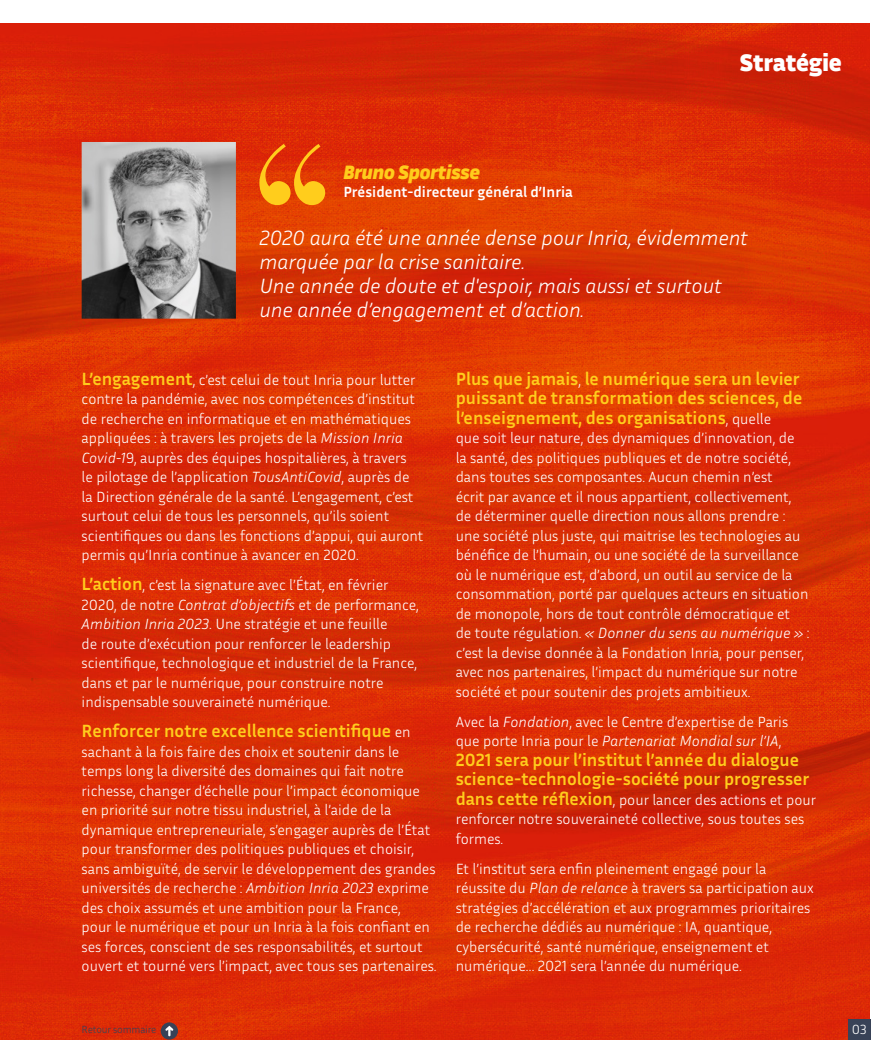
<style>
.page{position:relative;width:893px;height:1063px;background:#fff}
.page>*{position:absolute;margin:0;border:0;box-sizing:border-box;transform-origin:0 0}
.t1{font:800 24px "Inria Sans";letter-spacing:.01em;color:#fff}
.t2{font:italic 300 21px/24px "Inria Sans";letter-spacing:-.01em;color:#fff}
.t3{font:italic 800 19.5px "Inria Sans";color:#ffcd1c}
.t4{font:700 18px/19.5px "Inria Sans";color:#ffcd1c}
.t5{font:300 15px/19.5px "Inria Sans";color:#fff}
.t6{font:700 15px "Inria Sans";color:#fff}
.t7{font:300 13.5px "Inria Sans";color:#fff}
.t8{font:300 10.5px "Inria Sans";letter-spacing:-.02em;color:#384257}
.s1{font-weight:700;font-size:18px;color:#ffcd1c}
.s2{font-style:italic}
.s3{font-weight:300;font-size:15px;color:#fff}
</style>
<div class="page">
<img style="left:0;top:23px;width:870px;height:1017px">
<svg style="left:259px;top:144px;width:66px;height:61px;background:#ea6a0d"></svg>
<div style="left:848px;top:1019px;width:23px;height:21px;background:#384257"></div>
<div style="left:161px;top:1022px;width:17px;height:18px;background:#384257;border-radius:50%"></div>
<svg style="left:165px;top:1026px;width:8px;height:10px"></svg>
<img style="left:82px;top:142px;width:154px;height:177px">
<h1 class="t1" style="left:740px;top:47px;width:103px">Stratégie</h1>
<h3 class="t3" style="left:343px;top:160px;width:138px">Bruno Sportisse</h3>
<p class="t6" style="left:343px;top:182px;width:231px">Président-directeur général d’Inria</p>
<h2 class="t2" style="left:259px;top:225px;width:490px">2020 aura été une année dense pour Inria, évidemment marquée par la crise sanitaire.<br>Une année de doute et d'espoir, mais aussi et surtout une année d’engagement et d’action.</h2>
<p class="t5" style="left:82px;top:369px;width:343px"><span class="s1">L’engagement</span>, c’est celui de tout Inria pour lutter contre la pandémie, avec nos compétences d’institut de recherche en informatique et en mathématiques appliquées : à travers les projets de la <span class="s2">Mission Inria Covid-1</span>9, auprès des équipes hospitalières, à travers<br>le pilotage de l’application <span class="s2">TousAntiCovid</span>, auprès de la Direction générale de la santé. L’engagement, c’est surtout celui de tous les personnels, qu’ils soient scientifiques ou dans les fonctions d’appui, qui auront permis qu’Inria continue à avancer en 2020.</p>
<p class="t5" style="left:82px;top:575px;width:339px"><span class="s1">L’action</span>, c’est la signature avec l’État, en février 2020, de notre <span class="s2">Contrat d’objectifs</span> et de performance, <span class="s2">Ambition Inria 2023</span>. Une stratégie et une feuille<br>de route d’exécution pour renforcer le leadership scientifique, technologique et industriel de la France, dans et par le numérique, pour construire notre indispensable souveraineté numérique.</p>
<p class="t4" style="left:82px;top:721px;width:330px">Renforcer notre excellence scientifique <span class="s3">en</span></p>
<p class="t5" style="left:82px;top:741px;width:357px">sachant à la fois faire des choix et soutenir dans le temps long la diversité des domaines qui fait notre richesse, changer d’échelle pour l’impact économique en priorité sur notre tissu industriel, à l’aide de la dynamique entrepreneuriale, s’engager auprès de l’État pour transformer des politiques publiques et choisir, sans ambiguïté, de servir le développement des grandes universités de recherche : <span class="s2">Ambition Inria 2023</span> exprime des choix assumés et une ambition pour la France,<br>pour le numérique et pour un Inria à la fois confiant en ses forces, conscient de ses responsabilités, et surtout ouvert et tourné vers l’impact, avec tous ses partenaires.</p>
<p class="t4" style="left:456px;top:369px;width:348px">Plus que jamais<span class="s3">,</span> le numérique sera un levier puissant de transformation des sciences, de l’enseignement, des organisations<span class="s3">, quelle</span></p>
<p class="t5" style="left:456px;top:428px;width:355px">que soit leur nature, des dynamiques d’innovation, de<br>la santé, des politiques publiques et de notre société, dans toutes ses composantes. Aucun chemin n’est<br>écrit par avance et il nous appartient, collectivement, de déterminer quelle direction nous allons prendre : une société plus juste, qui maitrise les technologies au bénéfice de l’humain, ou une société de la surveillance où le numérique est, d’abord, un outil au service de la consommation, porté par quelques acteurs en situation de monopole, hors de tout contrôle démocratique et<br>de toute régulation. <span class="s2">« Donner du sens au numérique »</span> : c’est la devise donnée à la Fondation Inria, pour penser, avec nos partenaires, l’impact du numérique sur notre société et pour soutenir des projets ambitieux.</p>
<p class="t5" style="left:456px;top:711px;width:334px">Avec la <span class="s2">Fondation</span>, avec le Centre d’expertise de Paris que porte Inria pour le <span class="s2">Partenariat Mondial sur l’IA</span>,</p>
<p class="t4" style="left:456px;top:750px;width:355px">2021 sera pour l’institut l’année du dialogue science-technologie-société pour progresser</p>
<p class="t5" style="left:456px;top:789px;width:362px"><span class="s1">dans cette réflexion</span>, pour lancer des actions et pour renforcer notre souveraineté collective, sous toutes ses formes.</p>
<p class="t5" style="left:456px;top:858px;width:360px">Et l’institut sera enfin pleinement engagé pour la réussite du <span class="s2">Plan de relance</span> à travers sa participation aux stratégies d’accélération et aux programmes prioritaires de recherche dédiés au numérique : IA, quantique, cybersécurité, santé numérique, enseignement et numérique… 2021 sera l’année du numérique.</p>
<p class="t8" style="left:82px;top:1023px;width:76px">Retour sommaire</p>
<p class="t7" style="left:852px;top:1020px;width:17px">03</p>
</div>
